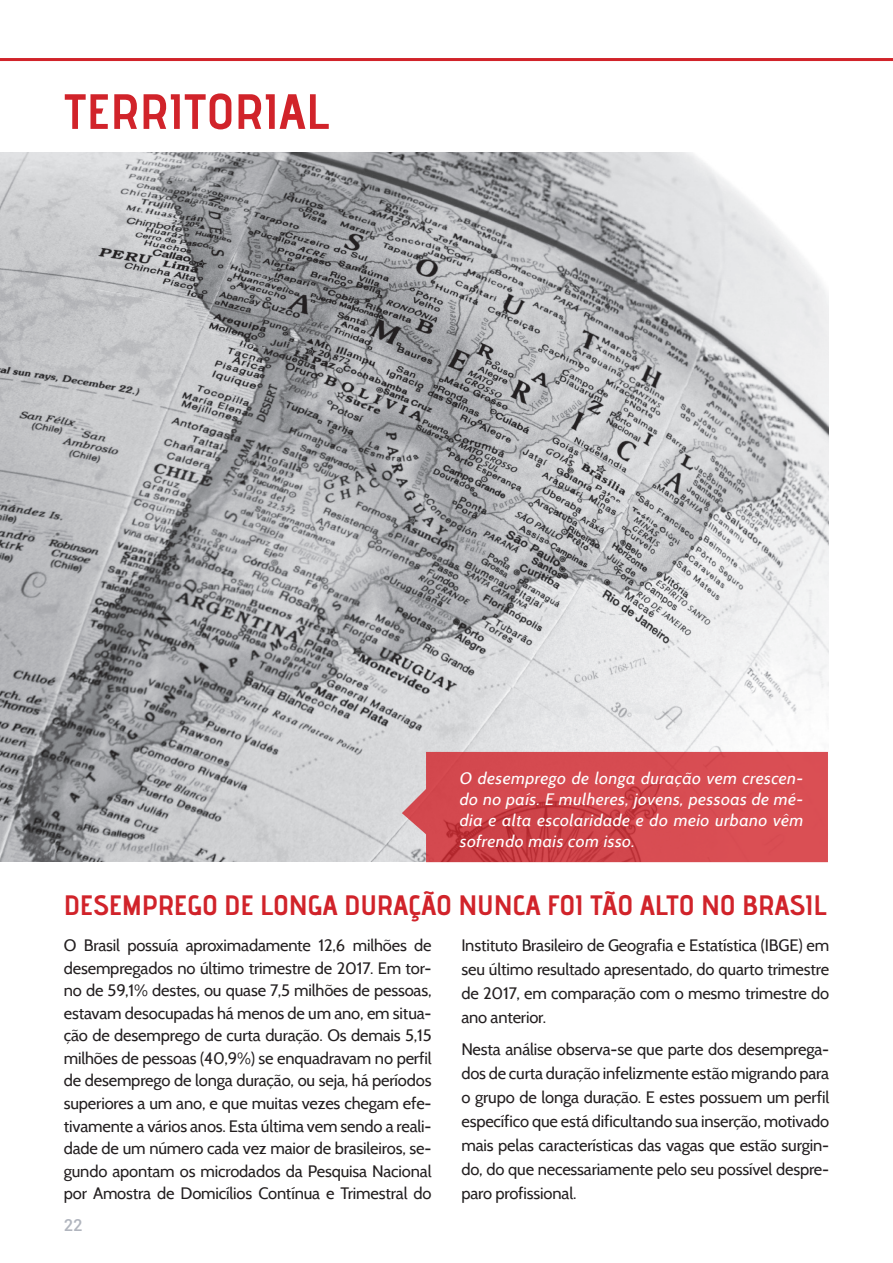
<style>
.page{position:relative;width:893px;height:1263px;background:#fff}
.page>*{position:absolute;margin:0;border:0;box-sizing:border-box;transform-origin:0 0}
.Paragraph_Style_blac{font:49.5px "advent Bd 3";color:#d1232a;scale:1.05 1}
.Paragraph_Style_blac-2{font:28.05px "advent Bd 3";letter-spacing:-.01em;color:#d1232a;scale:1.05 1}
.t1{font:16.5px/22.5px "Cabin";letter-spacing:-.01em;color:#231f20;text-align:justify}
.t2{font:italic 16.5px/21px "Cabin";letter-spacing:.025em;color:#fff;text-align:justify;scale:1.05 1}
.t3{font:500 16.5px "Roboto";color:#b1b5be}
</style>
<div class="page">
<hr style="left:0;top:58px;width:893px;height:3px;background:#d1232a">
<img style="left:0;top:152px;width:829px;height:709px">
<svg style="left:402px;top:752px;width:426px;height:110px;background:#d34e54"></svg>
<p class="Paragraph_Style_blac" style="left:64px;top:81px;width:254px">TERRITORIAL</p>
<p class="t2" style="left:460px;top:768px;width:329px">O desemprego de longa duração vem crescen&shy;do no país. E mulheres, jovens, pessoas de mé&shy;dia e alta escolaridade e do meio urbano vêm sofrendo mais com isso.</p>
<p class="Paragraph_Style_blac-2" style="left:64px;top:888px;width:728px">DESEMPREGO DE LONGA DURAÇÃO NUNCA FOI TÃO ALTO NO BRASIL</p>
<p class="t1" style="left:64px;top:934px;width:369px">O Brasil possuía aproximadamente 12,6 milhões de desempregados no último trimestre de 2017. Em tor&shy;no de 59,1% destes, ou quase 7,5 milhões de pessoas, estavam desocupadas há menos de um ano, em situa&shy;ção de desemprego de curta duração. Os demais 5,15 milhões de pessoas (40,9%) se enquadravam no perfil de desemprego de longa duração, ou seja, há períodos superiores a um ano, e que muitas vezes chegam efe&shy;tivamente a vários anos. Esta última vem sendo a reali&shy;dade de um número cada vez maior de brasileiros, se&shy;gundo apontam os microdados da Pesquisa Nacional por Amostra de Domicílios Contínua e Trimestral do</p>
<p class="t1" style="left:461px;top:933px;width:369px;line-height:24px">Instituto Brasileiro de Geografia e Estatística (IBGE) em seu último resultado apresentado, do quarto trimestre de 2017, em comparação com o mesmo trimestre do ano anterior.</p>
<p class="t1" style="left:461px;top:1037px;width:369px;line-height:24px">Nesta análise observa-se que parte dos desemprega&shy;dos de curta duração infelizmente estão migrando para o grupo de longa duração. E estes possuem um perfil específico que está dificultando sua inserção, motivado mais pelas características das vagas que estão surgin&shy;do, do que necessariamente pelo seu possível despre&shy;paro profissional.</p>
<p class="t3" style="left:64px;top:1214px;width:20px">22</p>
</div>
